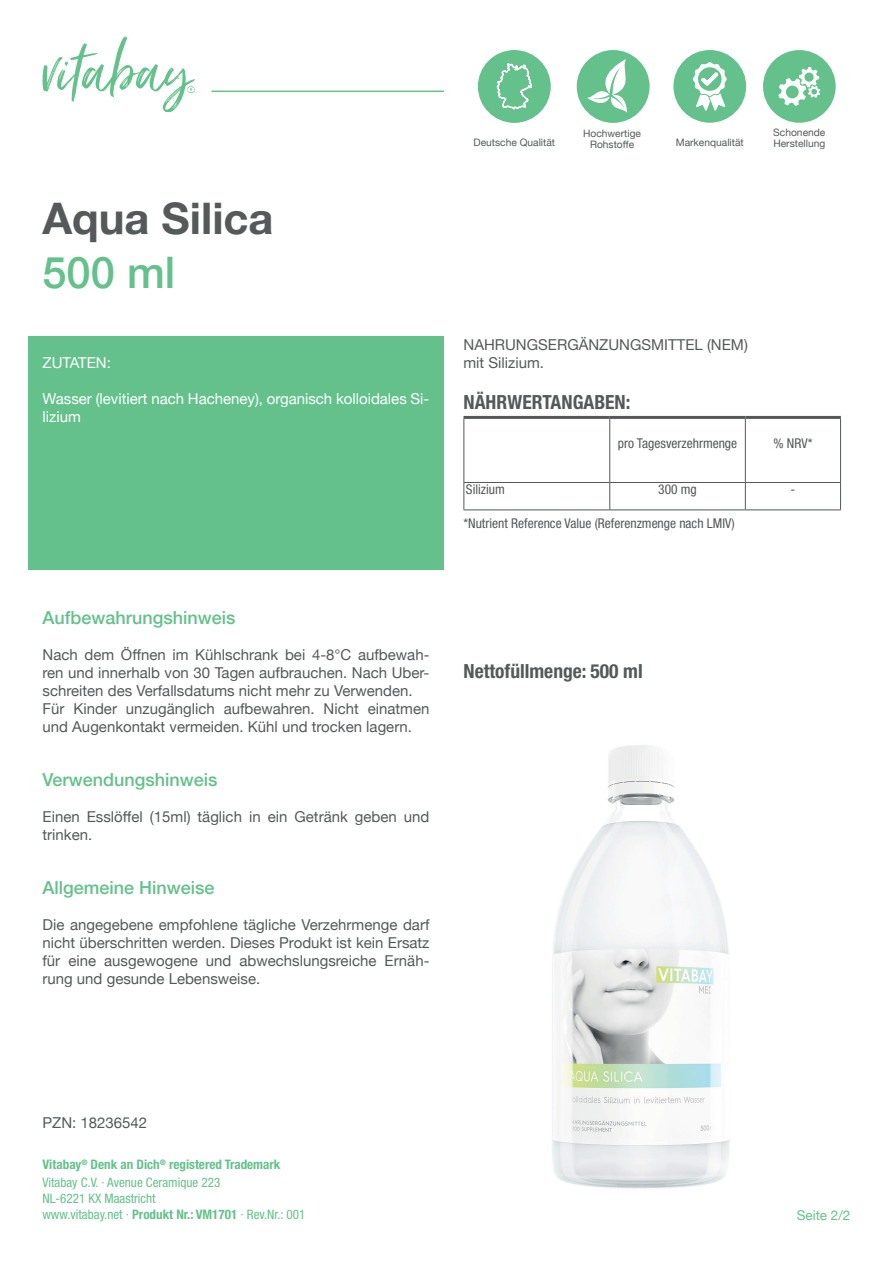
<style>
.page{position:relative;width:893px;height:1263px;background:#fff}
.page>*{position:absolute;margin:0;border:0;box-sizing:border-box;transform-origin:0 0}
.t1{font:700 43.5px "Helvetica Neue";color:#55595a}
.t2{font:500 43.5px "Helvetica Neue";color:#65c18b}
.t3{font:700 condensed 19.5px "Helvetica Neue LTW1 G";color:#55595a}
.t4{font:500 18px "Helvetica Neue";color:#65c18b}
.t5{font:15px/18px "Helvetica Neue";color:#55595a}
.t6{font:15px/18px "Helvetica Neue";color:#fff}
.t7{font:condensed 13.5px "Helvetica Neue LTW1 G";color:#55595a}
.t8{font:13.5px "Helvetica Neue";color:#65c18b}
.t9{font:700 condensed 13.05px/18px "Helvetica Neue LTW1 G";color:#65c18b}
.t10{font:condensed 13.05px/15.8px "Helvetica Neue LTW1 G";color:#65c18b}
.t11{font:10.2px/10.6px "Helvetica Neue";color:#55595a}
.s1{font-weight:400}
.s2{font-weight:700}
</style>
<div class="page">
<img style="left:552px;top:745px;width:178px;height:444px">
<div style="left:28px;top:336px;width:416px;height:234px;background:#65c18b"></div>
<svg style="left:43px;top:36px;width:151px;height:76px"></svg>
<hr style="left:212px;top:91px;width:232px;height:1px;background:#65c18b">
<div style="left:478px;top:50px;width:73px;height:73px;background:#65c18b;border-radius:50%"></div>
<svg style="left:496px;top:63px;width:36px;height:47px"></svg>
<div style="left:673px;top:50px;width:73px;height:73px;background:#65c18b;border-radius:50%"></div>
<svg style="left:693px;top:62px;width:34px;height:49px"></svg>
<div style="left:763px;top:50px;width:73px;height:73px;background:#65c18b;border-radius:50%"></div>
<svg style="left:778px;top:67px;width:42px;height:39px"></svg>
<div style="left:577px;top:50px;width:73px;height:73px;background:#65c18b;border-radius:50%"></div>
<svg style="left:587px;top:59px;width:41px;height:54px"></svg>
<hr style="left:463px;top:416px;width:147px;height:3px;background:#55595a">
<hr style="left:610px;top:416px;width:135px;height:3px;background:#55595a">
<hr style="left:745px;top:416px;width:96px;height:3px;background:#55595a">
<svg style="left:463px;top:483px;width:1px;height:26px"></svg>
<svg style="left:609px;top:483px;width:1px;height:26px"></svg>
<svg style="left:745px;top:483px;width:1px;height:26px"></svg>
<svg style="left:840px;top:483px;width:1px;height:26px"></svg>
<hr style="left:463px;top:509px;width:147px;height:1px;background:#55595a">
<hr style="left:610px;top:509px;width:135px;height:1px;background:#55595a">
<hr style="left:745px;top:509px;width:96px;height:1px;background:#55595a">
<hr style="left:463px;top:419px;width:1px;height:63px;background:#55595a">
<hr style="left:609px;top:419px;width:1px;height:63px;background:#55595a">
<hr style="left:745px;top:419px;width:1px;height:63px;background:#55595a">
<hr style="left:840px;top:419px;width:1px;height:63px;background:#55595a">
<hr style="left:463px;top:482px;width:147px;height:1px;background:#55595a">
<hr style="left:610px;top:482px;width:135px;height:1px;background:#55595a">
<hr style="left:745px;top:482px;width:96px;height:1px;background:#55595a">
<h1 class="t1" style="left:42px;top:184px;width:233px">Aqua Silica</h1>
<h1 class="t2" style="left:42px;top:237px;width:134px">500 ml</h1>
<p class="t6" style="left:43px;top:354px;width:70px">ZUTATEN:</p>
<p class="t6" style="left:43px;top:390px;width:388px">Wasser (levitiert nach Hacheney), organisch kolloidales Si&shy;lizium</p>
<p class="t4" style="left:43px;top:603px;width:195px">Aufbewahrungshinweis</p>
<p class="t5" style="left:43px;top:646px;width:388px">Nach dem Öffnen im Kühlschrank bei 4-8°C aufbewah&shy;ren und innerhalb von 30 Tagen aufbrauchen. Nach Uber&shy;schreiten des Verfallsdatums nicht mehr zu Verwenden.<br>Für Kinder unzugänglich aufbewahren. Nicht einatmen und Augenkontakt vermeiden. Kühl und trocken lagern.</p>
<p class="t4" style="left:43px;top:765px;width:177px">Verwendungshinweis</p>
<p class="t5" style="left:43px;top:808px;width:388px">Einen Esslöffel (15ml) täglich in ein Getränk geben und trinken.</p>
<p class="t4" style="left:43px;top:873px;width:174px">Allgemeine Hinweise</p>
<p class="t5" style="left:43px;top:916px;width:388px;text-align:justify">Die angegebene empfohlene tägliche Verzehrmenge darf nicht überschritten werden. Dieses Produkt ist kein Ersatz für eine ausgewogene und abwechslungsreiche Ernäh&shy;rung und gesunde Lebensweise.</p>
<p class="t11" style="left:473px;top:138px;width:83px">Deutsche Qualität</p>
<p class="t11" style="left:676px;top:138px;width:70px">Markenqualität</p>
<p class="t11" style="left:773px;top:128px;width:54px">Schonende<br>Herstellung</p>
<p class="t11" style="left:583px;top:129px;width:59px;text-align:center">Hochwertige<br>Rohstoffe</p>
<p class="t5" style="left:463px;top:337px;width:286px">NAHRUNGSERGÄNZUNGSMITTEL (NEM) mit Silizium.</p>
<h2 class="t3" style="left:463px;top:391px;width:169px">NÄHRWERTANGABEN:</h2>
<p class="t7" style="left:618px;top:435px;width:121px">pro Tagesverzehrmenge</p>
<p class="t7" style="left:773px;top:435px;width:40px">% NRV*</p>
<p class="t7" style="left:466px;top:481px;width:41px">Silizium</p>
<p class="t7" style="left:658px;top:481px;width:40px">300 mg</p>
<p class="t7" style="left:790px;top:481px;width:6px">-</p>
<p class="t7" style="left:463px;top:515px;width:273px">*Nutrient Reference Value (Referenzmenge nach LMIV)</p>
<h2 class="t3" style="left:463px;top:659px;width:181px">Nettofüllmenge: 500 ml</h2>
<p class="t5" style="left:43px;top:1114px;width:106px">PZN: 18236542</p>
<p class="t9" style="left:42px;top:1156px;width:240px">Vitabay<sup>®</sup> Denk an Dich<sup>®</sup> registered Trademark<br><span class="s1">Vitabay C.V. · Avenue Ceramique 223</span></p>
<p class="t10" style="left:42px;top:1191px;width:264px">NL-6221 KX Maastricht<br>www.vitabay.net · <span class="s2">Produkt Nr.: VM1701</span> · Rev.Nr.: 001</p>
<p class="t8" style="left:797px;top:1206px;width:55px">Seite 2/2</p>
</div>
